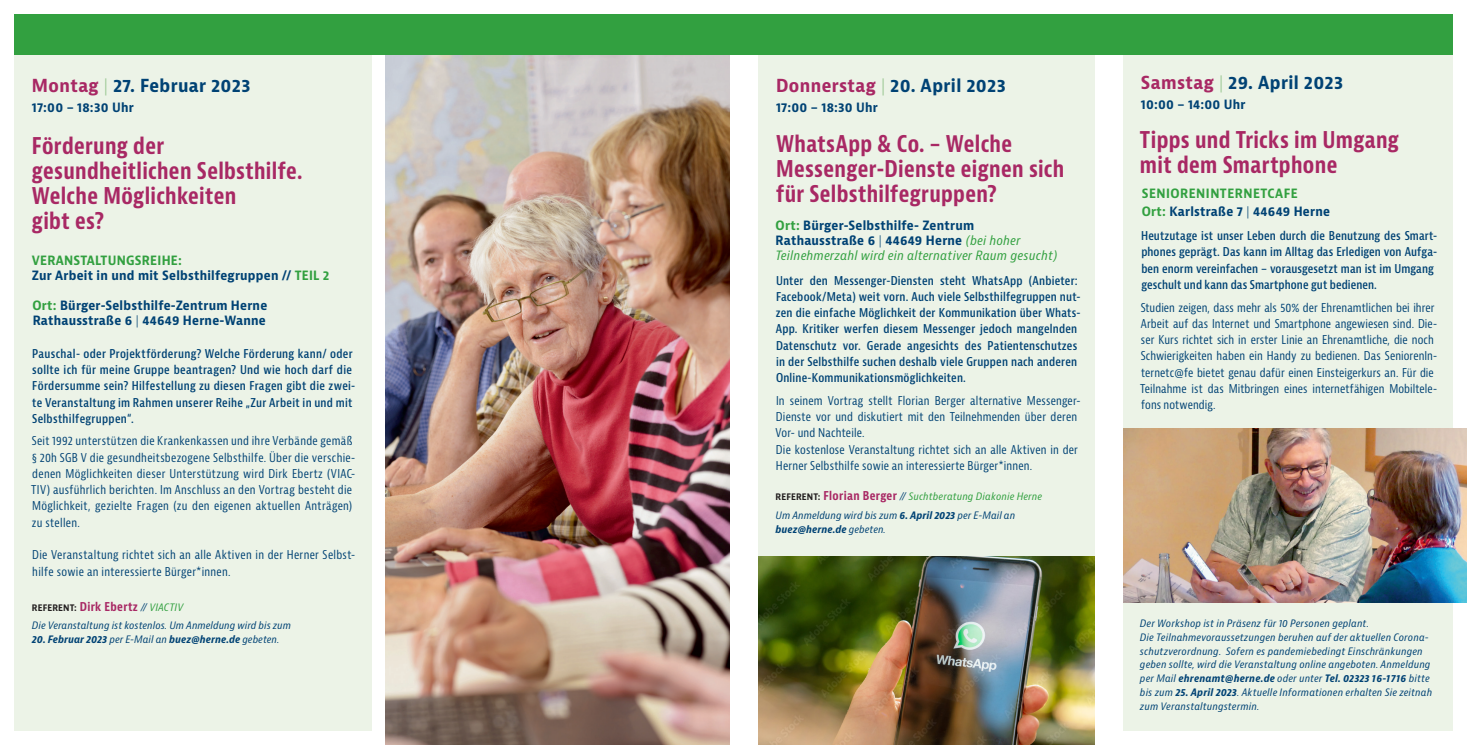
<style>
.page{position:relative;width:1467px;height:745px;background:#fff}
.page>*{position:absolute;margin:0;border:0;box-sizing:border-box;transform-origin:0 0}
.t1{font:700 condensed 22.5px/25px "Bernina Sans";letter-spacing:.015em;color:#a82864}
.t2{font:700 condensed 17.5px "Bernina Sans";letter-spacing:.025em;color:#004274}
.t3{font:700 condensed 12.5px/15px "Bernina Sans";letter-spacing:.02em;color:#004274}
.t4{font:italic condensed 12.5px/15px "Bernina Sans";letter-spacing:.02em;color:#32a040}
.t5{font:700 condensed 12.5px/17.5px "Bernina Sans";letter-spacing:.025em;color:#32a040}
.t6{font:condensed 11.88px/16.2px "Bernina Sans";letter-spacing:.015em;color:#004274}
.t7{font:600 condensed 11.88px/16.2px "Bernina Sans";letter-spacing:.015em;color:#004274}
.t8{font:700 condensed 11.88px "Bernina Sans";letter-spacing:.03em;color:#a82864}
.t9{font:italic condensed 10px/13.8px "Bernina Sans";letter-spacing:.02em;color:#004274}
.t10{font:italic 700 condensed 10px "Bernina Sans";letter-spacing:.01em;color:#004274}
.s1{color:#a82864}
.s2{font-weight:300;color:#9ac792}
.s3{color:#32a040}
.s4{font-weight:300}
.s5{font-size:8.75px;color:#231f20}
.s6{font-weight:400;font-style:italic;font-size:10px;color:#004274}
.s7{font-weight:400;font-style:italic;font-size:10px;color:#32a040}
.s8{font-weight:400}
.s9{font-weight:700;font-style:normal}
.s10{font-weight:700;font-style:normal;color:#004274}
.s11{font-weight:300;font-style:normal;color:#004274}
.s12{font-weight:700;font-style:normal;font-size:8.75px;color:#231f20}
.s13{font-weight:700;font-style:normal;font-size:11.88px;color:#a82864}
.s14{font-weight:700}
.s15{color:#004274}
.s16{font-weight:300;color:#004274}
</style>
<div class="page">
<img style="left:386px;top:55px;width:344px;height:689px">
<div style="left:1123px;top:579px;width:330px;height:151px;background:#ecf3e7"></div>
<div style="left:1123px;top:47px;width:330px;height:397px;background:#ecf3e7"></div>
<img style="left:1123px;top:428px;width:344px;height:173px">
<div style="left:758px;top:47px;width:337px;height:683px;background:#ecf3e7"></div>
<div style="left:14px;top:50px;width:358px;height:680px;background:#ecf3e7"></div>
<div style="left:14px;top:14px;width:1439px;height:41px;background:#32a040"></div>
<img style="left:758px;top:556px;width:337px;height:188px">
<h2 class="t2" style="left:32px;top:75px;width:220px"><span class="s1">Montag</span> <span class="s2">|</span> 27. Februar 2023</h2>
<p class="t3" style="left:32px;top:100px;width:103px">17:00 – 18:30 Uhr</p>
<h1 class="t1" style="left:32px;top:134px;width:272px">Förderung der gesundheitlichen Selbsthilfe.<br>Welche Möglichkeiten<br>gibt es?</h1>
<p class="t3" style="left:32px;top:253px;width:299px"><span class="s3">VERANSTALTUNGSREIHE:<br></span>Zur Arbeit in und mit Selbsthilfegruppen // <span class="s3">TEIL 2</span></p>
<p class="t3" style="left:32px;top:297px;width:236px"><span class="s3">Ort:</span> Bürger-Selbsthilfe-Zentrum Herne<br>Rathausstraße 6 <span class="s4">|</span> 44649 Herne-Wanne</p>
<p class="t7" style="left:32px;top:345px;width:325px">Pauschal- oder Projektförderung? Welche Förderung kann/ oder sollte ich für meine Gruppe beantragen? Und wie hoch darf die Fördersumme sein? Hilfestellung zu diesen Fragen gibt die zwei&shy;te Veranstaltung im Rahmen unserer Reihe „Zur Arbeit in und mit Selbsthilfegruppen“.</p>
<p class="t6" style="left:31px;top:433px;width:326px">Seit 1992 unterstützen die Krankenkassen und ihre Verbände gemäß § 20h SGB V die gesundheitsbezogene Selbsthilfe. Über die verschie&shy;denen Möglichkeiten dieser Unterstützung wird Dirk Ebertz (VIAC-TIV) ausführlich berichten. Im Anschluss an den Vortrag besteht die Möglichkeit, gezielte Fragen (zu den eigenen aktuellen Anträgen) zu stellen.</p>
<p class="t6" style="left:32px;top:546px;width:325px">Die Veranstaltung richtet sich an alle Aktiven in der Herner Selbst&shy;hilfe sowie an interessierte Bürger*innen.</p>
<p class="t8" style="left:32px;top:598px;width:153px"><span class="s5">REFERENT:</span> Dirk Ebertz <span class="s6">//</span> <span class="s7">VIACTIV</span></p>
<p class="t9" style="left:32px;top:618px;width:261px">Die Veranstaltung ist kostenlos. Um Anmeldung wird bis zum</p>
<p class="t10" style="left:32px;top:632px;width:249px">20. Februar 2023 <span class="s8">per E-Mail an</span> buez@herne.de <span class="s8">gebeten.</span></p>
<h2 class="t2" style="left:776px;top:75px;width:231px"><span class="s1">Donnerstag</span> <span class="s2">|</span> 20. April 2023</h2>
<p class="t3" style="left:776px;top:100px;width:103px">17:00 – 18:30 Uhr</p>
<h1 class="t1" style="left:776px;top:132px;width:290px">WhatsApp &amp; Co. – Welche<br>Messenger-Dienste eignen sich für Selbsthilfegruppen?</h1>
<p class="t4" style="left:776px;top:218px;width:283px"><span class="s9">Ort:</span> <span class="s10">Bürger-Selbsthilfe- Zentrum<br>Rathausstraße 6</span> <span class="s11">|</span> <span class="s10">44649 Herne</span> (bei hoher<br>Teilnehmerzahl wird ein alternativer Raum gesucht)</p>
<p class="t7" style="left:776px;top:272px;width:306px">Unter den Messenger-Diensten steht WhatsApp (Anbieter:<br>Facebook/Meta) weit vorn. Auch viele Selbsthilfegruppen nut&shy;zen die einfache Möglichkeit der Kommunikation über Whats-App. Kritiker werfen diesem Messenger jedoch mangelnden Datenschutz vor. Gerade angesichts des Patientenschutzes in der Selbsthilfe suchen deshalb viele Gruppen nach anderen Online-Kommunikationsmöglichkeiten.</p>
<p class="t6" style="left:776px;top:392px;width:306px">In seinem Vortrag stellt Florian Berger alternative Messenger-Dienste vor und diskutiert mit den Teilnehmenden über deren Vor- und Nachteile.<br>Die kostenlose Veranstaltung richtet sich an alle Aktiven in der Herner Selbsthilfe sowie an interessierte Bürger*innen.</p>
<p class="t9" style="left:776px;top:487px;width:268px;line-height:18.8px"><span class="s12">REFERENT:</span> <span class="s13">Florian Berger</span> // <span class="s3">Suchtberatung Diakonie Herne<br></span>Um Anmeldung wird bis zum <span class="s14">6. April 2023</span> per E-Mail an</p>
<p class="t10" style="left:776px;top:522px;width:112px">buez@herne.de <span class="s8">gebeten.</span></p>
<h2 class="t2" style="left:1141px;top:71px;width:204px"><span class="s1">Samstag</span> <span class="s2">|</span> 29. April 2023</h2>
<p class="t3" style="left:1141px;top:97px;width:106px">10:00 – 14:00 Uhr</p>
<h1 class="t1" style="left:1140px;top:128px;width:261px">Tipps und Tricks im Umgang mit dem Smartphone</h1>
<p class="t5" style="left:1142px;top:185px;width:190px">SENIORENINTERNETCAFE<br>Ort: <span class="s15">Karlstraße 7</span> <span class="s16">|</span> <span class="s15">44649 Herne</span></p>
<p class="t7" style="left:1141px;top:228px;width:297px">Heutzutage ist unser Leben durch die Benutzung des Smart&shy;phones geprägt. Das kann im Alltag das Erledigen von Aufga&shy;ben enorm vereinfachen – vorausgesetzt man ist im Umgang geschult und kann das Smartphone gut bedienen.</p>
<p class="t6" style="left:1140px;top:299px;width:298px">Studien zeigen, dass mehr als 50% der Ehrenamtlichen bei ihrer Arbeit auf das Internet und Smartphone angewiesen sind. Die&shy;ser Kurs richtet sich in erster Linie an Ehrenamtliche, die noch Schwierigkeiten haben ein Handy zu bedienen. Das SeniorenIn&shy;ternetc@fe bietet genau dafür einen Einsteigerkurs an. Für die Teilnahme ist das Mitbringen eines internetfähigen Mobiltele&shy;fons notwendig.</p>
<p class="t9" style="left:1140px;top:616px;width:294px">Der Workshop ist in Präsenz für 10 Personen geplant.<br>Die Teilnahmevoraussetzungen beruhen auf der aktuellen Corona&shy;schutzverordnung. Sofern es pandemiebedingt Einschränkungen geben sollte, wird die Veranstaltung online angeboten. Anmeldung per Mail <span class="s14">ehrenamt@herne.de</span> oder unter <span class="s14">Tel. 02323 16-1716</span> bitte bis zum <span class="s14">25. April 2023</span>. Aktuelle Informationen erhalten Sie zeitnah zum Veranstaltungstermin.</p>
</div>
